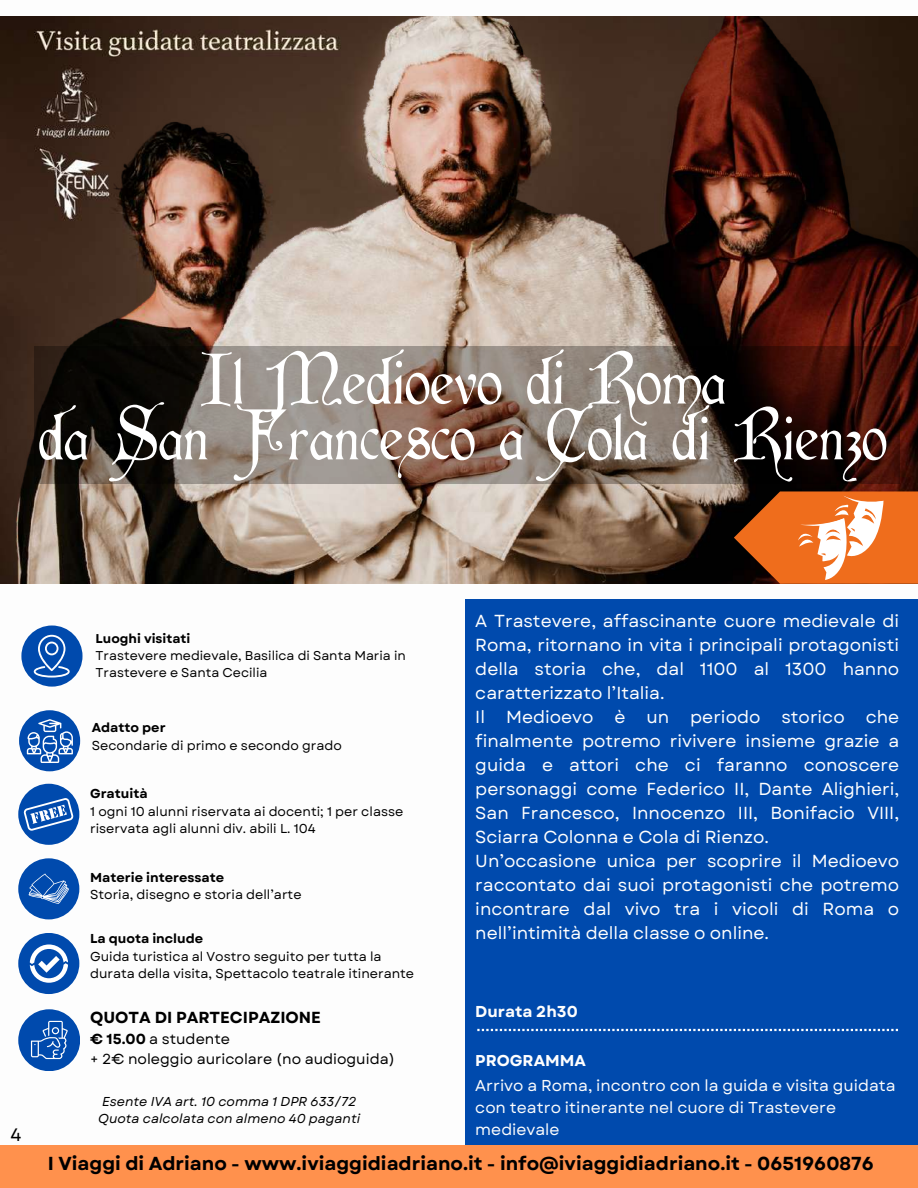
<style>
.page{position:relative;width:918px;height:1188px;background:#fff}
.page>*{position:absolute;margin:0;border:0;box-sizing:border-box;transform-origin:0 0}
.t1{font:68.4px/55.8px "Cardinal Alternate";color:#fff;text-align:center}
.t2{font:700 18.75px "Garet";color:#000}
.t3{font:18px "Garet";color:#000}
.t4{font:17.4px/24px "Garet";color:#fefefe}
.t5{font:700 16.05px "Garet";color:#000}
.t6{font:15.75px/21.9px "Garet";color:#fdfdfd}
.t7{font:700 15.75px "Garet";color:#fdfdfd}
.t8{font:700 15.75px "Garet";color:#fefefe}
.t9{font:14.55px/20.1px "Garet";color:#000}
.t10{font:12.9px/17.2px "Garet";color:#000}
.t11{font:italic 12.9px/17.2px "Garet";color:#000}
.t12{font:700 12.9px "Garet";color:#000}
.t13{font:12.75px/17px "Garet";color:#000}
.t14{font:700 12.75px "Garet";color:#000}
.s1{font-weight:700}
</style>
<div class="page">
<div style="left:466px;top:600px;width:452px;height:588px;background:#004aad"></div>
<svg style="left:477px;top:1029px;width:421px;height:2px"></svg>
<div style="left:0;top:1145px;width:918px;height:43px;background:#ff914d"></div>
<div style="left:18px;top:784px;width:61px;height:61px;background:#004aad;border-radius:50%"></div>
<svg style="left:24px;top:798px;width:49px;height:33px"></svg>
<div style="left:18px;top:858px;width:61px;height:61px;background:#004aad;border-radius:50%"></div>
<svg style="left:28px;top:874px;width:41px;height:30px"></svg>
<div style="left:18px;top:933px;width:61px;height:61px;background:#004aad;border-radius:50%"></div>
<svg style="left:30px;top:944px;width:38px;height:39px"></svg>
<div style="left:18px;top:1009px;width:62px;height:62px;background:#004aad;border-radius:50%"></div>
<svg style="left:31px;top:1021px;width:37px;height:38px"></svg>
<div style="left:19px;top:710px;width:61px;height:61px;background:#004aad;border-radius:50%"></div>
<svg style="left:27px;top:719px;width:46px;height:44px"></svg>
<div style="left:21px;top:626px;width:62px;height:61px;background:#004aad;border-radius:50%"></div>
<svg style="left:34px;top:635px;width:36px;height:43px"></svg>
<img style="left:2px;top:17px;width:916px;height:567px">
<svg style="left:34px;top:347px;width:866px;height:137px;background:#605048"></svg>
<svg style="left:734px;top:491px;width:184px;height:93px;background:#d1743a"></svg>
<h1 class="t1" style="left:38px;top:360px;width:851px">Il Medioevo di Roma<br>da San Francesco a Cola di Rienzo</h1>
<p class="t3" style="left:10px;top:1121px;width:12px">4</p>
<p class="t14" style="left:96px;top:630px;width:96px">Luoghi visitati</p>
<p class="t13" style="left:96px;top:647px;width:312px">Trastevere medievale, Basilica di Santa Maria in<br>Trastevere e Santa Cecilia</p>
<p class="t12" style="left:92px;top:719px;width:75px">Adatto per</p>
<p class="t10" style="left:92px;top:736px;width:252px">Secondarie di primo e secondo grado</p>
<p class="t12" style="left:90px;top:785px;width:59px">Gratuità</p>
<p class="t10" style="left:90px;top:802px;width:315px">1 ogni 10 alunni riservata ai docenti; 1 per classe riservata agli alunni div. abili L. 104</p>
<p class="t12" style="left:90px;top:868px;width:136px">Materie interessate</p>
<p class="t10" style="left:90px;top:886px;width:213px">Storia, disegno e storia dell’arte</p>
<p class="t12" style="left:90px;top:930px;width:115px">La quota include</p>
<p class="t10" style="left:90px;top:948px;width:326px">Guida turistica al Vostro seguito per tutta la durata della visita, Spettacolo teatrale itinerante</p>
<p class="t5" style="left:90px;top:1006px;width:232px">QUOTA DI PARTECIPAZIONE</p>
<p class="t9" style="left:90px;top:1029px;width:306px"><span class="s1">€ 15.00</span> a studente<br>+ 2€ noleggio auricolare (no audioguida)</p>
<p class="t4" style="left:475px;top:609px;width:425px">A Trastevere, affascinante cuore medievale di Roma, ritornano in vita i principali protagonisti della storia che, dal 1100 al 1300 hanno caratterizzato l’Italia.<br>Il Medioevo è un periodo storico che finalmente potremo rivivere insieme grazie a guida e attori che ci faranno conoscere personaggi come Federico II, Dante Alighieri, San Francesco, Innocenzo III, Bonifacio VIII, Sciarra Colonna e Cola di Rienzo.<br>Un’occasione unica per scoprire il Medioevo raccontato dai suoi protagonisti che potremo incontrare dal vivo tra i vicoli di Roma o nell’intimità della classe o online.</p>
<p class="t7" style="left:475px;top:1000px;width:104px">Durata 2h30</p>
<p class="t8" style="left:475px;top:1049px;width:112px">PROGRAMMA</p>
<p class="t6" style="left:475px;top:1075px;width:422px">Arrivo a Roma, incontro con la guida e visita guidata con teatro itinerante nel cuore di Trastevere medievale</p>
<p class="t11" style="left:98px;top:1093px;width:264px">Esente IVA art. 10 comma 1 DPR 633/72<br>Quota calcolata con almeno 40 paganti</p>
<p class="t2" style="left:48px;top:1150px;width:827px">I Viaggi di Adriano - www.iviaggidiadriano.it - info@iviaggidiadriano.it - 0651960876</p>
</div>
